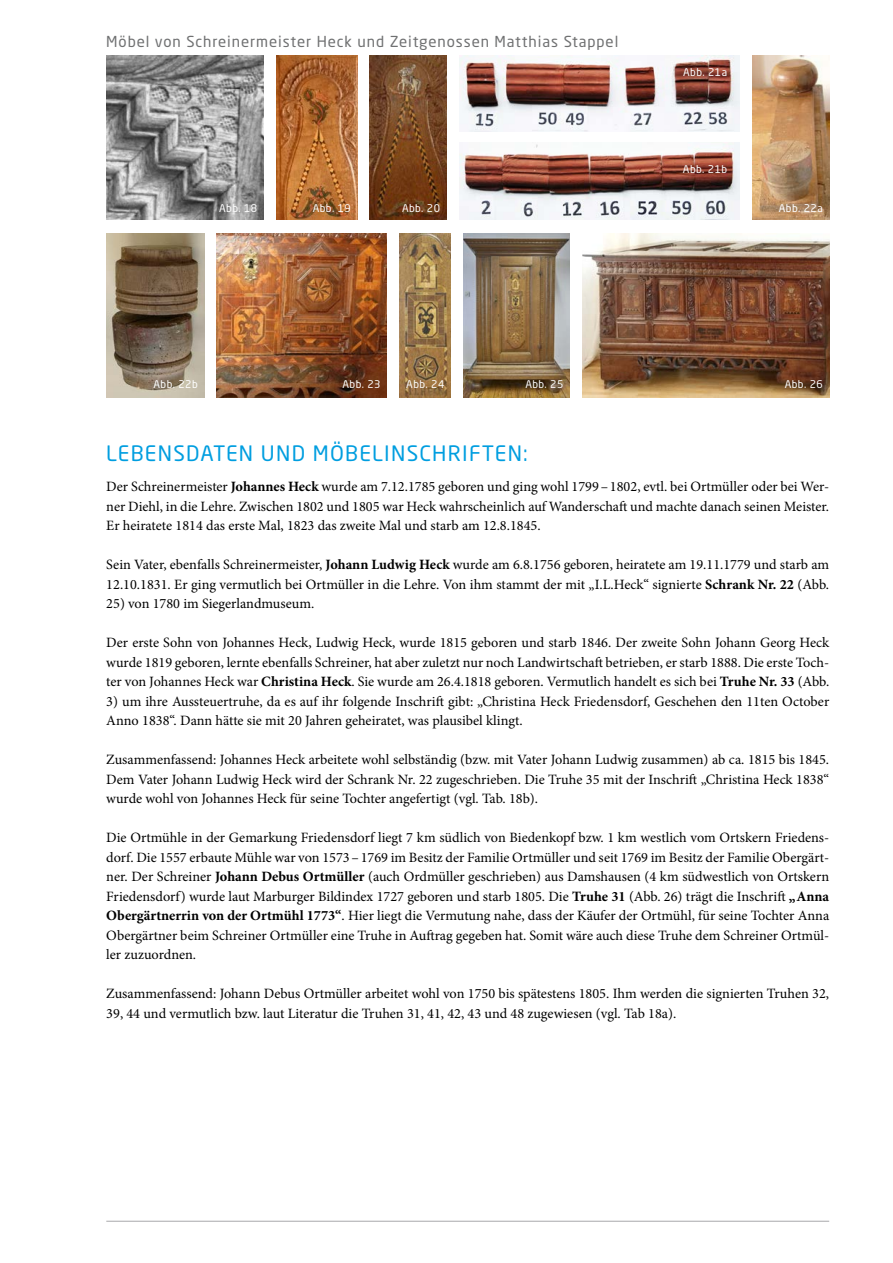
<style>
.page{position:relative;width:893px;height:1263px;background:#fff}
.page>*{position:absolute;margin:0;border:0;box-sizing:border-box;transform-origin:0 0}
.t1{font:21px "Neo Sans Pro Cyr";letter-spacing:.06em;color:#009ee0}
.t2{font:15px "Neo Sans Pro Cyr";letter-spacing:.06em;color:#707172}
.t3{font:14.25px/19.5px "Minion Pro";color:#000;text-align:justify}
.t4{font:10.5px "Neo Sans Pro Cyr";letter-spacing:.04em;color:#fff}
.s1{font-weight:700}
</style>
<div class="page">
<hr style="left:106px;top:1221px;width:723px;height:1px;background:#a7a8aa">
<img style="left:106px;top:55px;width:158px;height:164px">
<img style="left:276px;top:55px;width:81px;height:164px">
<img style="left:370px;top:55px;width:76px;height:164px">
<img style="left:459px;top:55px;width:281px;height:77px">
<img style="left:459px;top:142px;width:281px;height:77px">
<img style="left:753px;top:55px;width:76px;height:164px">
<img style="left:106px;top:234px;width:98px;height:164px">
<img style="left:217px;top:234px;width:170px;height:164px">
<img style="left:400px;top:234px;width:51px;height:164px">
<img style="left:463px;top:234px;width:107px;height:164px">
<img style="left:583px;top:234px;width:246px;height:164px">
<p class="t2" style="left:106px;top:32px;width:514px">Möbel von Schreinermeister Heck und Zeitgenossen Matthias Stappel</p>
<p class="t4" style="left:683px;top:65px;width:45px">Abb. 21a</p>
<p class="t4" style="left:683px;top:163px;width:46px">Abb. 21b</p>
<p class="t4" style="left:219px;top:202px;width:40px">Abb. 18</p>
<p class="t4" style="left:313px;top:202px;width:40px">Abb. 19</p>
<p class="t4" style="left:402px;top:202px;width:40px">Abb. 20</p>
<p class="t4" style="left:779px;top:202px;width:45px">Abb. 22a</p>
<p class="t4" style="left:154px;top:377px;width:46px">Abb. 22b</p>
<p class="t4" style="left:342px;top:377px;width:40px">Abb. 23</p>
<p class="t4" style="left:406px;top:377px;width:40px">Abb. 24</p>
<p class="t4" style="left:525px;top:377px;width:40px">Abb. 25</p>
<p class="t4" style="left:785px;top:377px;width:40px">Abb. 26</p>
<h1 class="t1" style="left:106px;top:440px;width:423px">LEBENSDATEN UND MÖBELINSCHRIFTEN:</h1>
<p class="t3" style="left:106px;top:477px;width:724px">Der Schreinermeister <span class="s1">Johannes Heck</span> wurde am 7.12.1785 geboren und ging wohl 1799–1802, evtl. bei Ortmüller oder bei Wer&shy;ner Diehl, in die Lehre. Zwischen 1802 und 1805 war Heck wahrscheinlich auf Wanderschaft und machte danach seinen Meister.<br>Er heiratete 1814 das erste Mal, 1823 das zweite Mal und starb am 12.8.1845.</p>
<p class="t3" style="left:106px;top:555px;width:724px">Sein Vater, ebenfalls Schreinermeister, <span class="s1">Johann Ludwig Heck</span> wurde am 6.8.1756 geboren, heiratete am 19.11.1779 und starb am<br>12.10.1831. Er ging vermutlich bei Ortmüller in die Lehre. Von ihm stammt der mit „I.L.Heck“ signierte <span class="s1">Schrank Nr. 22</span> (Abb.</p>
<p class="t3" style="left:106px;top:594px;width:210px">25) von 1780 im Siegerlandmuseum.</p>
<p class="t3" style="left:106px;top:633px;width:724px">Der erste Sohn von Johannes Heck, Ludwig Heck, wurde 1815 geboren und starb 1846. Der zweite Sohn Johann Georg Heck wurde 1819 geboren, lernte ebenfalls Schreiner, hat aber zuletzt nur noch Landwirtschaft betrieben, er starb 1888. Die erste Toch&shy;ter von Johannes Heck war <span class="s1">Christina Heck</span>. Sie wurde am 26.4.1818 geboren. Vermutlich handelt es sich bei <span class="s1">Truhe Nr. 33</span> (Abb.</p>
<p class="t3" style="left:106px;top:691px;width:724px">3) um ihre Aussteuertruhe, da es auf ihr folgende Inschrift gibt: „Christina Heck Friedensdorf, Geschehen den 11ten October<br>Anno 1838“. Dann hätte sie mit 20 Jahren geheiratet, was plausibel klingt.</p>
<p class="t3" style="left:106px;top:750px;width:724px">Zusammenfassend: Johannes Heck arbeitete wohl selbständig (bzw. mit Vater Johann Ludwig zusammen) ab ca. 1815 bis 1845.<br>Dem Vater Johann Ludwig Heck wird der Schrank Nr. 22 zugeschrieben. Die Truhe 35 mit der Inschrift „Christina Heck 1838“ wurde wohl von Johannes Heck für seine Tochter angefertigt (vgl. Tab. 18b).</p>
<p class="t3" style="left:106px;top:828px;width:724px">Die Ortmühle in der Gemarkung Friedensdorf liegt 7 km südlich von Biedenkopf bzw. 1 km westlich vom Ortskern Friedens&shy;dorf. Die 1557 erbaute Mühle war von 1573–1769 im Besitz der Familie Ortmüller und seit 1769 im Besitz der Familie Obergärt&shy;ner. Der Schreiner <span class="s1">Johann Debus Ortmüller</span> (auch Ordmüller geschrieben) aus Damshausen (4 km südwestlich von Ortskern Friedensdorf) wurde laut Marburger Bildindex 1727 geboren und starb 1805. Die <span class="s1">Truhe 31</span> (Abb. 26) trägt die Inschrift <span class="s1">„Anna Obergärtnerrin von der Ortmühl 1773“</span>. Hier liegt die Vermutung nahe, dass der Käufer der Ortmühl, für seine Tochter Anna Obergärtner beim Schreiner Ortmüller eine Truhe in Auftrag gegeben hat. Somit wäre auch diese Truhe dem Schreiner Ortmül&shy;ler zuzuordnen.</p>
<p class="t3" style="left:106px;top:984px;width:724px">Zusammenfassend: Johann Debus Ortmüller arbeitet wohl von 1750 bis spätestens 1805. Ihm werden die signierten Truhen 32,<br>39, 44 und vermutlich bzw. laut Literatur die Truhen 31, 41, 42, 43 und 48 zugewiesen (vgl. Tab 18a).</p>
</div>
